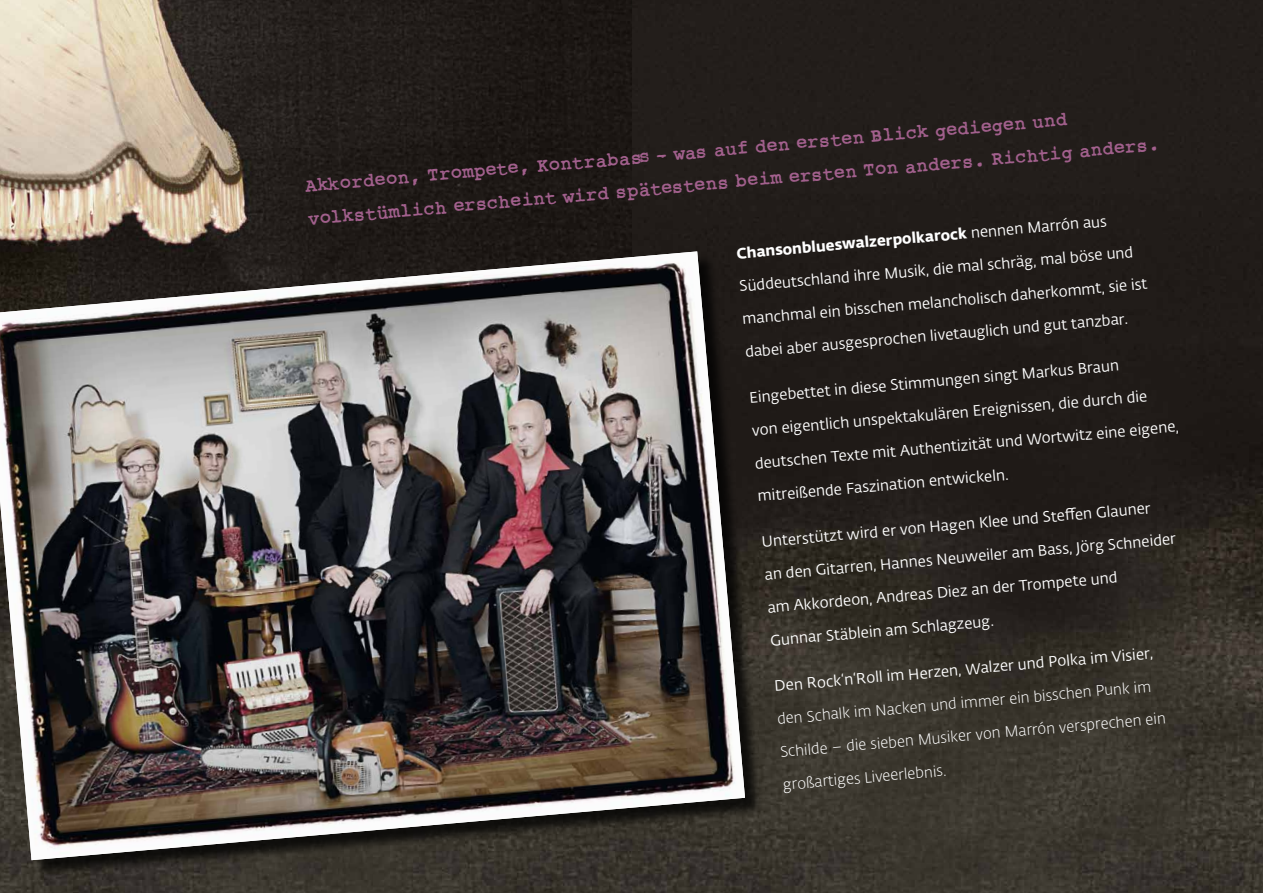
<style>
.page{position:relative;width:1263px;height:893px;background:#fff}
.page>*{position:absolute;margin:0;border:0;box-sizing:border-box;transform-origin:0 0}
.t1{font:700 19.5px/33px "Rough Typewriter";color:#a2608d}
.t2{font:15px/33px "Fedra Sans Alt Pro";color:#fff}
.t3{font:300 15px/33px "Fedra Sans Alt Pro";color:#fff}
.s1{font-weight:700}
</style>
<div class="page">
<img style="left:0;top:0;width:1263px;height:893px">
<img style="left:0;top:0;width:631px;height:251px">
<div style="left:0;top:254px;width:762px;height:624px;background:#000;opacity:.75"></div>
<img style="left:0;top:251px;width:745px;height:609px">
<h1 class="t1" style="left:304px;top:169px;width:856px;rotate:-5deg">Akk ordeon, Trompete, Kontrabass – was auf den ersten Blick gediegen und volkstümlich erscheint wird spätestens beim ersten Ton anders. Richtig anders.</h1>
<p class="t2" style="left:735px;top:236px;width:408px;rotate:-5deg"><span class="s1">Chansonblueswalzerpolkarock</span> nennen Marrón aus Süddeutschland ihre Musik, die mal schräg, mal böse und manchmal ein bisschen melancholisch daherkommt, sie ist dabei aber ausgesprochen livetauglich und gut tanzbar.</p>
<p class="t2" style="left:748px;top:381px;width:427px;rotate:-5deg">Eingebettet in diese Stimmungen singt Markus Braun<br>von eigentlich unspektakulären Ereignissen, die durch die deutschen Texte mit Authentizität und Wortwitz eine eigene,</p>
<p class="t2" style="left:756px;top:479px;width:253px;rotate:-5deg">mitreißende Faszination entwickeln.</p>
<p class="t2" style="left:760px;top:525px;width:414px;rotate:-5deg">Unterstützt wird er von Hagen Klee und Steff en Glauner<br>an den Gitarren, Hannes Neuweiler am Bass, Jörg Schneider</p>
<p class="t2" style="left:766px;top:591px;width:352px;rotate:-5deg">am Akkordeon, Andreas Diez an der Trompete und</p>
<p class="t2" style="left:769px;top:623px;width:226px;rotate:-5deg">Gunnar Stäblein am Schlagzeug.</p>
<p class="t2" style="left:773px;top:669px;width:381px;rotate:-5deg">Den Rock‘n‘Roll im Herzen, Walzer und Polka im Visier,</p>
<p class="t3" style="left:776px;top:702px;width:388px;rotate:-5deg">den Schalk im Nacken und immer ein bisschen Punk im<br>Schilde – die sieben Musiker von Marrón versprechen ein</p>
<p class="t3" style="left:782px;top:768px;width:165px;rotate:-5deg">großartiges Liveerlebnis.</p>
</div>
